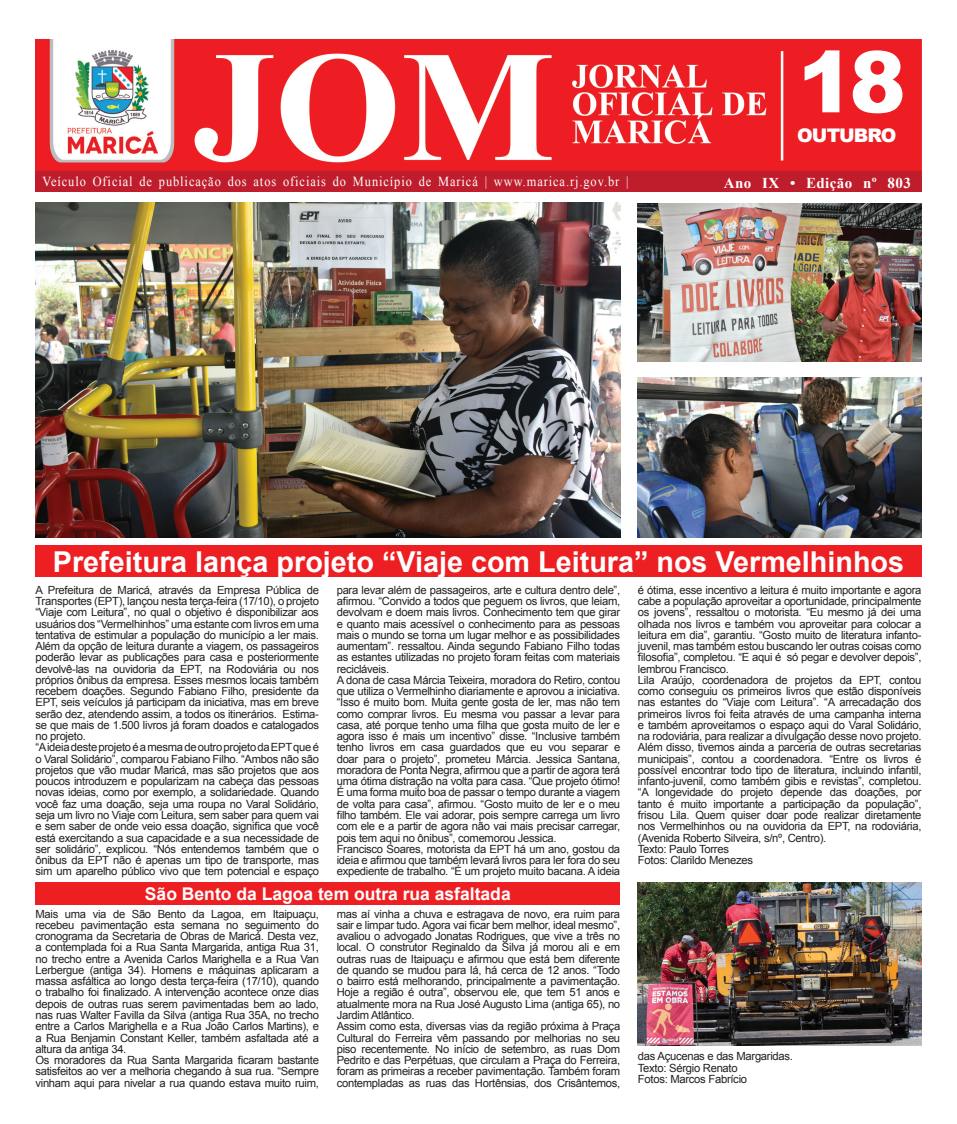
<style>
.page{position:relative;width:957px;height:1124px;background:#fff}
.page>*{position:absolute;margin:0;border:0;box-sizing:border-box;transform-origin:0 0}
.t1{font:900 85px "Arial";color:#fff}
.t2{font:700 28.75px "Arial";color:#fff}
.t3{font:900 18.75px "Arial";letter-spacing:-.05em;color:#fff}
.t4{font:700 17.5px "Arial";color:#fff}
.t5{font:700 15px "Times New Roman";letter-spacing:.025em;color:#fff}
.t6{font:13.75px "Times New Roman";letter-spacing:.075em;color:#fff;scale:.9 1}
.t7{font:11.25px/11.2px "Arial";letter-spacing:-.025em;color:#231f20}
</style>
<div class="page">
<img style="left:638px;top:882px;width:283px;height:163px">
<div style="left:35px;top:545px;width:886px;height:32px;background:#ee1f23"></div>
<div style="left:35px;top:882px;width:585px;height:23px;background:#ee1f23"></div>
<img style="left:36px;top:202px;width:584px;height:335px">
<img style="left:638px;top:204px;width:283px;height:157px">
<img style="left:638px;top:377px;width:283px;height:160px">
<img style="left:35px;top:39px;width:886px;height:152px">
<h1 class="t1" style="left:797px;top:20px;width:110px">18</h1>
<h3 class="t3" style="left:797px;top:121px;width:101px">OUTUBRO</h3>
<p class="t6" style="left:43px;top:172px;width:653px">Veículo Oficial de publicação dos atos oficiais do Município de Maricá | www.marica.rj.gov.br |</p>
<h3 class="t5" style="left:724px;top:172px;width:188px">Ano IX • Edição nº 803</h3>
<h2 class="t2" style="left:53px;top:542px;width:853px">Prefeitura lança projeto “Viaje com Leitura” nos Vermelhinhos</h2>
<p class="t7" style="left:35px;top:584px;width:285px">A Prefeitura de Maricá, através da Empresa Pública de Transportes (EPT), lançou nesta terça-feira (17/10), o projeto “Viaje com Leitura”, no qual o objetivo é disponibilizar aos usuários dos “Vermelhinhos” uma estante com livros em uma tentativa de estimular a população do município a ler mais.<br>Além da opção de leitura durante a viagem, os passageiros poderão levar as publicações para casa e posteriormente devolvê-las na ouvidoria da EPT, na Rodoviária ou nos próprios ônibus da empresa. Esses mesmos locais também recebem doações. Segundo Fabiano Filho, presidente da EPT, seis veículos já participam da iniciativa, mas em breve serão dez, atendendo assim, a todos os itinerários. Estima&shy;se que mais de 1.500 livros já foram doados e catalogados no projeto.<br>“A ideia deste projeto é a mesma de outro projeto da EPT que é o Varal Solidário”, comparou Fabiano Filho. “Ambos não são projetos que vão mudar Maricá, mas são projetos que aos poucos introduzem e popularizam na cabeça das pessoas novas ideias, como por exemplo, a solidariedade. Quando você faz uma doação, seja uma roupa no Varal Solidário, seja um livro no Viaje com Leitura, sem saber para quem vai e sem saber de onde veio essa doação, significa que você está exercitando a sua capacidade e a sua necessidade de ser solidário”, explicou. “Nós entendemos também que o ônibus da EPT não é apenas um tipo de transporte, mas sim um aparelho público vivo que tem potencial e espaço</p>
<p class="t7" style="left:337px;top:584px;width:285px">para levar além de passageiros, arte e cultura dentro dele”, afirmou. “Convido a todos que peguem os livros, que leiam, devolvam e doem mais livros. Conhecimento tem que girar e quanto mais acessível o conhecimento para as pessoas mais o mundo se torna um lugar melhor e as possibilidades aumentam”. ressaltou. Ainda segundo Fabiano Filho todas as estantes utilizadas no projeto foram feitas com materiais recicláveis.<br>A dona de casa Márcia Teixeira, moradora do Retiro, contou que utiliza o Vermelhinho diariamente e aprovou a iniciativa. “Isso é muito bom. Muita gente gosta de ler, mas não tem como comprar livros. Eu mesma vou passar a levar para casa, até porque tenho uma filha que gosta muito de ler e agora isso é mais um incentivo” disse. “Inclusive também tenho livros em casa guardados que eu vou separar e doar para o projeto”, prometeu Márcia. Jessica Santana, moradora de Ponta Negra, afirmou que a partir de agora terá uma ótima distração na volta para casa. “Que projeto ótimo!<br>É uma forma muito boa de passar o tempo durante a viagem de volta para casa”, afirmou. “Gosto muito de ler e o meu filho também. Ele vai adorar, pois sempre carrega um livro com ele e a partir de agora não vai mais precisar carregar, pois tem aqui no ônibus”, comemorou Jessica.<br>Francisco Soares, motorista da EPT há um ano, gostou da ideia e afirmou que também levará livros para ler fora do seu expediente de trabalho. “É um projeto muito bacana. A ideia</p>
<p class="t7" style="left:638px;top:584px;width:285px">é ótima, esse incentivo a leitura é muito importante e agora cabe a população aproveitar a oportunidade, principalmente os jovens”, ressaltou o motorista. “Eu mesmo já dei uma olhada nos livros e também vou aproveitar para colocar a leitura em dia”, garantiu. “Gosto muito de literatura infanto&shy;juvenil, mas também estou buscando ler outras coisas como filosofia”, completou. “E aqui é só pegar e devolver depois”, lembrou Francisco.<br>Lila Araújo, coordenadora de projetos da EPT, contou como conseguiu os primeiros livros que estão disponíveis nas estantes do “Viaje com Leitura”. “A arrecadação dos primeiros livros foi feita através de uma campanha interna e também aproveitamos o espaço aqui do Varal Solidário, na rodoviária, para realizar a divulgação desse novo projeto.<br>Além disso, tivemos ainda a parceria de outras secretarias municipais”, contou a coordenadora. “Entre os livros é possível encontrar todo tipo de literatura, incluindo infantil, infanto-juvenil, como também gibis e revistas”, completou. “A longevidade do projeto depende das doações, por tanto é muito importante a participação da população”, frisou Lila. Quem quiser doar pode realizar diretamente nos Vermelhinhos ou na ouvidoria da EPT, na rodoviária, (Avenida Roberto Silveira, s/nº, Centro).<br>Texto: Paulo Torres<br>Fotos: Clarildo Menezes</p>
<h3 class="t4" style="left:145px;top:882px;width:367px">São Bento da Lagoa tem outra rua asfaltada</h3>
<p class="t7" style="left:35px;top:908px;width:285px">Mais uma via de São Bento da Lagoa, em Itaipuaçu, recebeu pavimentação esta semana no seguimento do cronograma da Secretaria de Obras de Maricá. Desta vez, a contemplada foi a Rua Santa Margarida, antiga Rua 31, no trecho entre a Avenida Carlos Marighella e a Rua Van Lerbergue (antiga 34). Homens e máquinas aplicaram a massa asfáltica ao longo desta terça-feira (17/10), quando o trabalho foi finalizado. A intervenção acontece onze dias depois de outras ruas serem pavimentadas bem ao lado, nas ruas Walter Favilla da Silva (antiga Rua 35A, no trecho entre a Carlos Marighella e a Rua João Carlos Martins), e a Rua Benjamin Constant Keller, também asfaltada até a altura da antiga 34.<br>Os moradores da Rua Santa Margarida ficaram bastante satisfeitos ao ver a melhoria chegando à sua rua. “Sempre vinham aqui para nivelar a rua quando estava muito ruim,</p>
<p class="t7" style="left:337px;top:908px;width:285px">mas aí vinha a chuva e estragava de novo, era ruim para sair e limpar tudo. Agora vai ficar bem melhor, ideal mesmo”, avaliou o advogado Jonatas Rodrigues, que vive a três no local. O construtor Reginaldo da Silva já morou ali e em outras ruas de Itaipuaçu e afirmou que está bem diferente de quando se mudou para lá, há cerca de 12 anos. “Todo o bairro está melhorando, principalmente a pavimentação.<br>Hoje a região é outra”, observou ele, que tem 51 anos e atualmente mora na Rua José Augusto Lima (antiga 65), no Jardim Atlântico.<br>Assim como esta, diversas vias da região próxima à Praça Cultural do Ferreira vêm passando por melhorias no seu piso recentemente. No início de setembro, as ruas Dom Pedrito e das Perpétuas, que circulam a Praça do Ferreira, foram as primeiras a receber pavimentação. Também foram contempladas as ruas das Hortênsias, dos Crisântemos,</p>
<p class="t7" style="left:638px;top:1050px;width:157px">das Açucenas e das Margaridas.<br>Texto: Sérgio Renato<br>Fotos: Marcos Fabrício</p>
</div>
